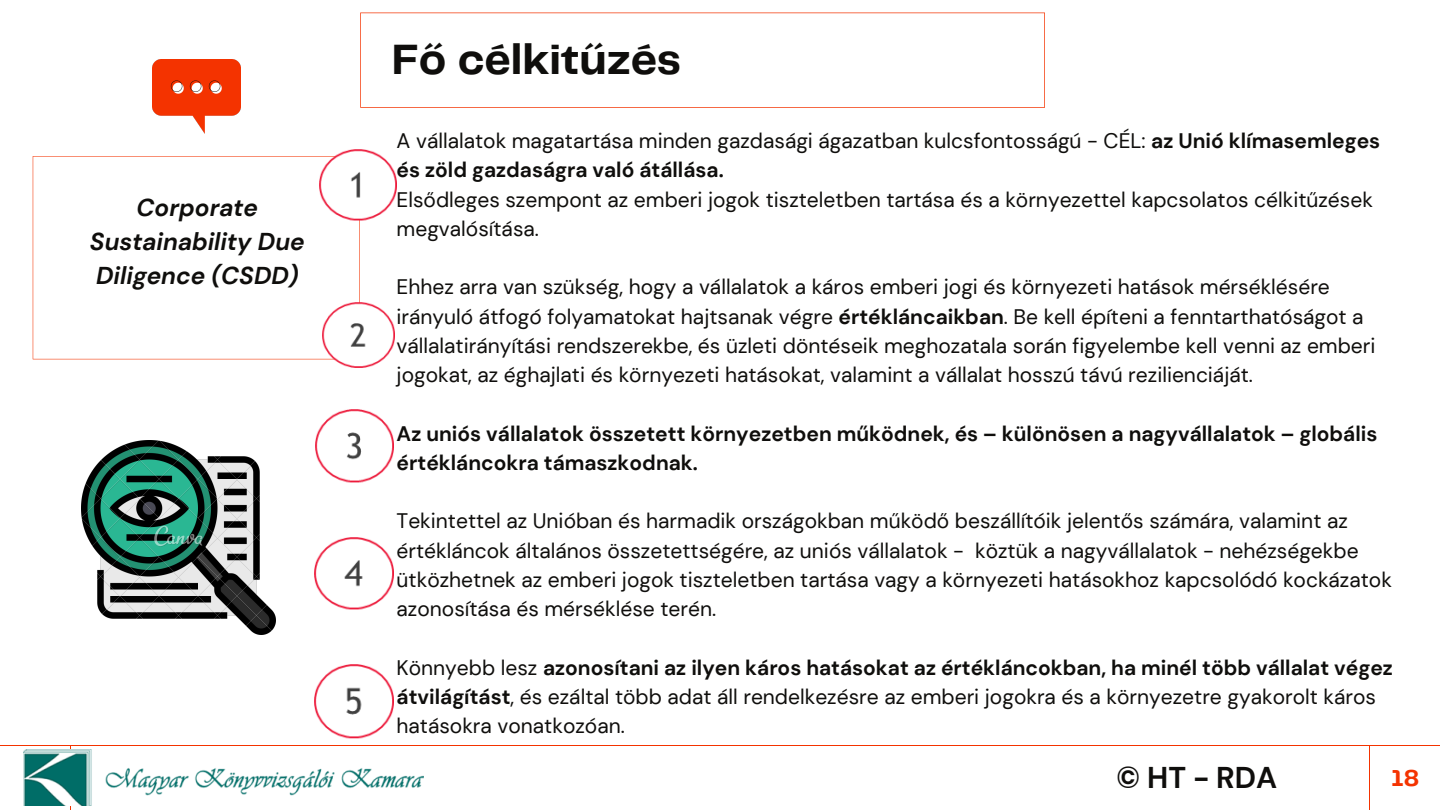
<style>
.page{position:relative;width:1440px;height:810px;background:#fff}
.page>*{position:absolute;margin:0;border:0;box-sizing:border-box;transform-origin:0 0}
.t1{font:700 44px "Telegraf";color:#0f0e0c}
.t2{font:700 30px "DM Sans";color:#0f0e0c}
.t3{font:italic 700 24.4px/33.7px "DM Sans";color:#0f0e0c;text-align:center}
.t4{font:700 24px "Telegraf";color:#f43300}
.t5{font:21px/29.2px "DM Sans";color:#0f0e0c}
.t6{font:700 21px/29.2px "DM Sans";color:#0f0e0c}
.s1{font-weight:700}
</style>
<div class="page">
<img style="left:153px;top:60px;width:87px;height:73px">
<svg style="left:33px;top:156px;width:327px;height:203px"></svg>
<svg style="left:360px;top:13px;width:685px;height:95px"></svg>
<hr style="left:0;top:745px;width:1440px;height:1px;background:#f43300">
<hr style="left:71px;top:745px;width:1px;height:65px;background:#f43300">
<hr style="left:1369px;top:746px;width:1px;height:64px;background:#f43300">
<img style="left:319px;top:149px;width:77px;height:76px">
<img style="left:322px;top:302px;width:72px;height:66px">
<img style="left:315px;top:409px;width:79px;height:74px">
<img style="left:314px;top:537px;width:80px;height:73px">
<img style="left:314px;top:665px;width:80px;height:74px">
<img style="left:81px;top:440px;width:194px;height:194px">
<img style="left:24px;top:750px;width:400px;height:56px">
<p class="t3" style="left:90px;top:191px;width:216px">Corporate<br>Sustainability Due<br>Diligence (CSDD)</p>
<h1 class="t1" style="left:392px;top:41px;width:291px">Fő célkitűzés</h1>
<p class="t5" style="left:397px;top:126px;width:985px">A vállalatok magatartása minden gazdasági ágazatban kulcsfontosságú - CÉL: <span class="s1">az Unió klímasemleges és zöld gazdaságra való átállása.</span></p>
<p class="t5" style="left:397px;top:185px;width:978px">Elsődleges szempont az emberi jogok tiszteletben tartása és a környezettel kapcsolatos célkitűzések megvalósítása.</p>
<p class="t5" style="left:397px;top:273px;width:980px">Ehhez arra van szükség, hogy a vállalatok a káros emberi jogi és környezeti hatások mérséklésére irányuló átfogó folyamatokat hajtsanak végre <span class="s1">értékláncaikban</span>. Be kell építeni a fenntarthatóságot a vállalatirányítási rendszerekbe, és üzleti döntéseik meghozatala során figyelembe kell venni az emberi jogokat, az éghajlati és környezeti hatásokat, valamint a vállalat hosszú távú rezilienciáját.</p>
<p class="t6" style="left:397px;top:419px;width:982px">Az uniós vállalatok összetett környezetben működnek, és – különösen a nagyvállalatok – globális értékláncokra támaszkodnak.</p>
<p class="t5" style="left:397px;top:507px;width:997px">Tekintettel az Unióban és harmadik országokban működő beszállítóik jelentős számára, valamint az értékláncok általános összetettségére, az uniós vállalatok - köztük a nagyvállalatok - nehézségekbe ütközhetnek az emberi jogok tiszteletben tartása vagy a környezeti hatásokhoz kapcsolódó kockázatok azonosítása és mérséklése terén.</p>
<p class="t5" style="left:397px;top:653px;width:998px">Könnyebb lesz <span class="s1">azonosítani az ilyen káros hatásokat az értékláncokban, ha minél több vállalat végez átvilágítást</span>, és ezáltal több adat áll rendelkezésre az emberi jogokra és a környezetre gyakorolt káros hatásokra vonatkozóan.</p>
<h2 class="t2" style="left:1117px;top:758px;width:162px">© HT - RDA</h2>
<p class="t4" style="left:1391px;top:767px;width:30px">18</p>
</div>
